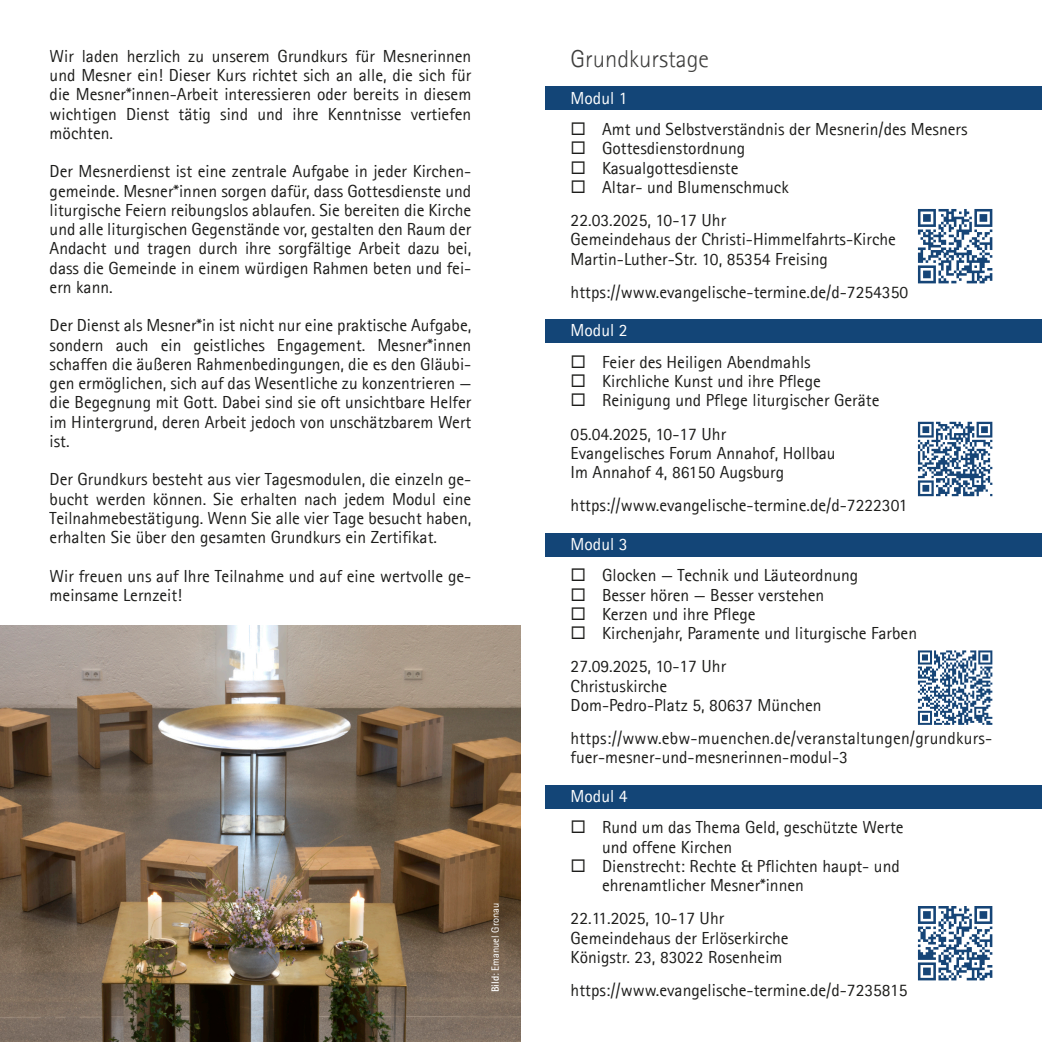
<style>
.page{position:relative;width:1042px;height:1042px;background:#fff}
.page>*{position:absolute;margin:0;border:0;box-sizing:border-box;transform-origin:0 0}
.t1{font:300 24.5px "Agfa Rotis Sans Serif";color:#3e3e3d}
.t2{font:17.5px "Agfa Rotis Sans Serif";color:#1d1d1b}
.t3{font:17.5px "Agfa Rotis Sans Serif";color:#fff}
.t4{font:10.5px "Agfa Rotis Sans Serif";color:#fff}
.s1{font-weight:700}
</style>
<div class="page">
<div style="left:546px;top:86px;width:496px;height:24px;background:#134577"></div>
<div style="left:546px;top:319px;width:496px;height:24px;background:#134577"></div>
<div style="left:546px;top:533px;width:496px;height:23px;background:#134577"></div>
<div style="left:546px;top:785px;width:496px;height:23px;background:#134577"></div>
<svg style="left:918px;top:209px;width:74px;height:74px"></svg>
<svg style="left:918px;top:650px;width:74px;height:75px"></svg>
<svg style="left:918px;top:906px;width:74px;height:74px"></svg>
<svg style="left:918px;top:422px;width:74px;height:74px"></svg>
<img style="left:0;top:626px;width:521px;height:416px">
<p class="t2" style="left:50px;top:48px;width:423px">Wir laden herzlich zu unserem Grundkurs für Mesnerinnen</p>
<p class="t2" style="left:50px;top:67px;width:423px">und Mesner ein! Dieser Kurs richtet sich an alle, die sich für</p>
<p class="t2" style="left:50px;top:87px;width:423px">die Mesner*innen-Arbeit interessieren oder bereits in diesem</p>
<p class="t2" style="left:50px;top:106px;width:423px">wichtigen Dienst tätig sind und ihre Kenntnisse vertiefen</p>
<p class="t2" style="left:50px;top:125px;width:65px">möchten.</p>
<p class="t2" style="left:50px;top:164px;width:423px">Der Mesnerdienst ist eine zentrale Aufgabe in jeder Kirchen-</p>
<p class="t2" style="left:50px;top:183px;width:423px">gemeinde. Mesner*innen sorgen dafür, dass Gottesdienste und</p>
<p class="t2" style="left:50px;top:202px;width:423px">liturgische Feiern reibungslos ablaufen. Sie bereiten die Kirche</p>
<p class="t2" style="left:50px;top:221px;width:423px">und alle liturgischen Gegenstände vor, gestalten den Raum der</p>
<p class="t2" style="left:50px;top:241px;width:423px">Andacht und tragen durch ihre sorgfältige Arbeit dazu bei,</p>
<p class="t2" style="left:50px;top:260px;width:423px">dass die Gemeinde in einem würdigen Rahmen beten und fei-</p>
<p class="t2" style="left:50px;top:279px;width:65px">ern kann.</p>
<p class="t2" style="left:50px;top:318px;width:423px">Der Dienst als Mesner*in ist nicht nur eine praktische Aufgabe,</p>
<p class="t2" style="left:50px;top:337px;width:423px">sondern auch ein geistliches Engagement. Mesner*innen</p>
<p class="t2" style="left:50px;top:356px;width:423px">schaffen die äußeren Rahmenbedingungen, die es den Gläubi-</p>
<p class="t2" style="left:50px;top:375px;width:423px">gen ermöglichen, sich auf das Wesentliche zu konzentrieren —</p>
<p class="t2" style="left:50px;top:395px;width:423px">die Begegnung mit Gott. Dabei sind sie oft unsichtbare Helfer</p>
<p class="t2" style="left:50px;top:414px;width:423px">im Hintergrund, deren Arbeit jedoch von unschätzbarem Wert</p>
<p class="t2" style="left:50px;top:433px;width:22px">ist.</p>
<p class="t2" style="left:50px;top:472px;width:423px">Der Grundkurs besteht aus vier Tagesmodulen, die einzeln ge-</p>
<p class="t2" style="left:50px;top:491px;width:423px">bucht werden können. Sie erhalten nach jedem Modul eine</p>
<p class="t2" style="left:50px;top:510px;width:423px">Teilnahmebestätigung. Wenn Sie alle vier Tage besucht haben,</p>
<p class="t2" style="left:50px;top:529px;width:389px">erhalten Sie über den gesamten Grundkurs ein Zertifikat.</p>
<p class="t2" style="left:50px;top:568px;width:423px">Wir freuen uns auf Ihre Teilnahme und auf eine wertvolle ge-</p>
<p class="t2" style="left:50px;top:587px;width:134px">meinsame Lernzeit!</p>
<p class="t4" style="left:490px;top:992px;width:91px;rotate:-90deg"><span class="s1">Bild</span>: Emanuel Gronau</p>
<p class="t1" style="left:570px;top:50px;width:140px">Grundkurstage</p>
<p class="t3" style="left:570px;top:90px;width:59px">Modul 1</p>
<p class="t2" style="left:602px;top:121px;width:367px">Amt und Selbstverständnis der Mesnerin/des Mesners</p>
<p class="t2" style="left:602px;top:141px;width:145px">Gottesdienstordnung</p>
<p class="t2" style="left:602px;top:160px;width:138px">Kasualgottesdienste</p>
<p class="t2" style="left:602px;top:179px;width:188px">Altar- und Blumenschmuck</p>
<p class="t2" style="left:570px;top:212px;width:157px">22.03.2025, 10-17 Uhr</p>
<p class="t2" style="left:570px;top:232px;width:327px">Gemeindehaus der Christi-Himmelfahrts-Kirche</p>
<p class="t2" style="left:570px;top:251px;width:259px">Martin-Luther-Str. 10, 85354 Freising</p>
<p class="t2" style="left:570px;top:284px;width:339px">https://www.evangelische-termine.de/d-7254350</p>
<p class="t3" style="left:570px;top:323px;width:59px">Modul 2</p>
<p class="t2" style="left:602px;top:354px;width:210px">Feier des Heiligen Abendmahls</p>
<p class="t2" style="left:602px;top:373px;width:220px">Kirchliche Kunst und ihre Pflege</p>
<p class="t2" style="left:602px;top:393px;width:279px">Reinigung und Pflege liturgischer Geräte</p>
<p class="t2" style="left:570px;top:426px;width:157px">05.04.2025, 10-17 Uhr</p>
<p class="t2" style="left:570px;top:445px;width:267px">Evangelisches Forum Annahof, Hollbau</p>
<p class="t2" style="left:570px;top:464px;width:215px">Im Annahof 4, 86150 Augsburg</p>
<p class="t2" style="left:570px;top:498px;width:338px">https://www.evangelische-termine.de/d-7222301</p>
<p class="t3" style="left:570px;top:536px;width:59px">Modul 3</p>
<p class="t2" style="left:602px;top:568px;width:258px">Glocken — Technik und Läuteordnung</p>
<p class="t2" style="left:602px;top:587px;width:224px">Besser hören — Besser verstehen</p>
<p class="t2" style="left:602px;top:606px;width:155px">Kerzen und ihre Pflege</p>
<p class="t2" style="left:602px;top:625px;width:316px">Kirchenjahr, Paramente und liturgische Farben</p>
<p class="t2" style="left:570px;top:659px;width:157px">27.09.2025, 10-17 Uhr</p>
<p class="t2" style="left:570px;top:678px;width:98px">Christuskirche</p>
<p class="t2" style="left:570px;top:697px;width:253px">Dom-Pedro-Platz 5, 80637 München</p>
<p class="t2" style="left:570px;top:730px;width:423px">https://www.ebw-muenchen.de/veranstaltungen/grundkurs-</p>
<p class="t2" style="left:570px;top:750px;width:279px">fuer-mesner-und-mesnerinnen-modul-3</p>
<p class="t3" style="left:570px;top:788px;width:59px">Modul 4</p>
<p class="t2" style="left:602px;top:820px;width:303px">Rund um das Thema Geld, geschützte Werte</p>
<p class="t2" style="left:602px;top:839px;width:132px">und offene Kirchen</p>
<p class="t2" style="left:602px;top:858px;width:299px">Dienstrecht: Rechte &amp; Pflichten haupt- und</p>
<p class="t2" style="left:602px;top:877px;width:203px">ehrenamtlicher Mesner*innen</p>
<p class="t2" style="left:570px;top:911px;width:155px">22.11.2025, 10-17 Uhr</p>
<p class="t2" style="left:570px;top:930px;width:220px">Gemeindehaus der Erlöserkirche</p>
<p class="t2" style="left:570px;top:949px;width:213px">Königstr. 23, 83022 Rosenheim</p>
<p class="t2" style="left:570px;top:982px;width:338px">https://www.evangelische-termine.de/d-7235815</p>
</div>
